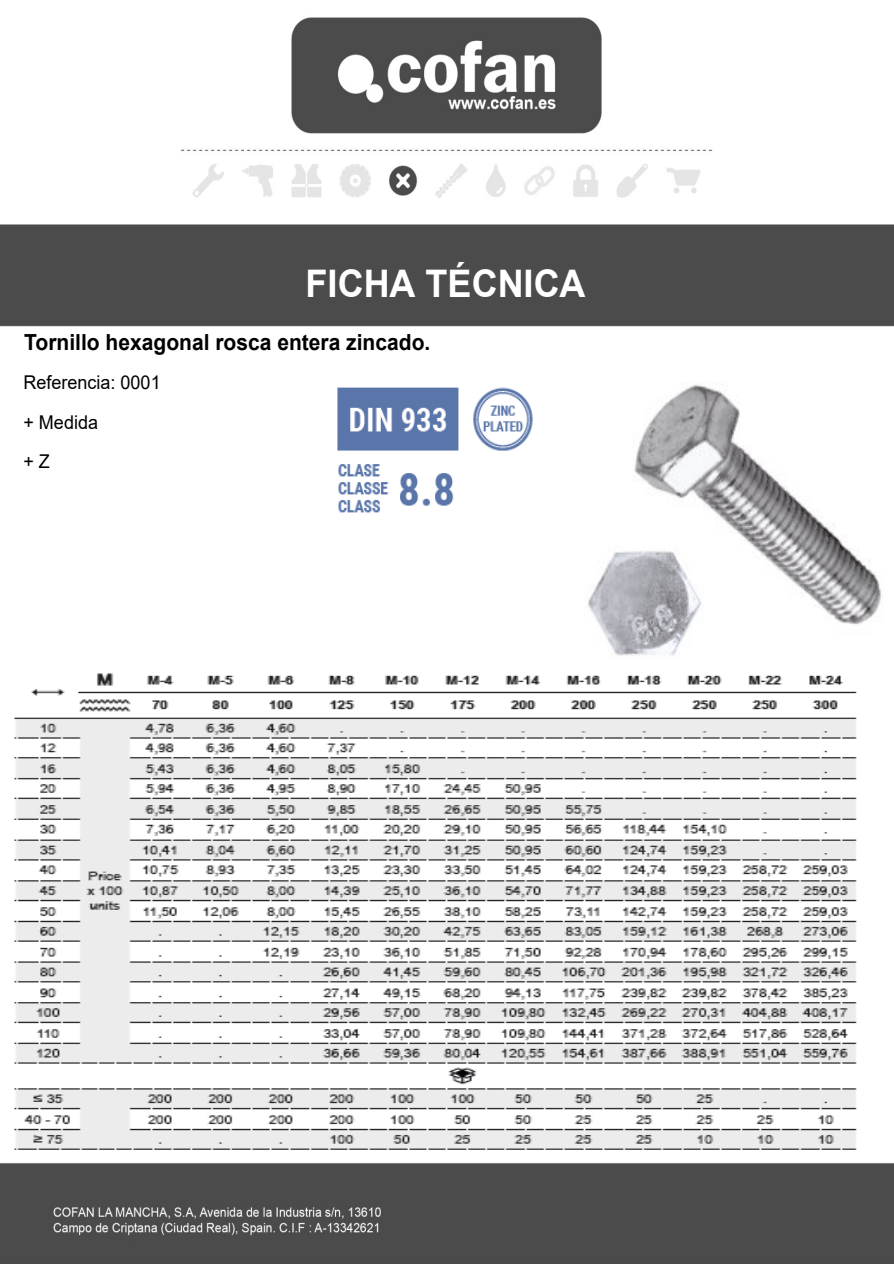
<style>
.page{position:relative;width:894px;height:1264px;background:#fff}
.page>*{position:absolute;margin:0;border:0;box-sizing:border-box;transform-origin:0 0}
.t1{font:700 37.95px "Arial";color:#fff;scale:.95 1}
.t2{font:700 22.2px "Arial";color:#000;scale:.95 1}
.t3{font:19.05px/39.2px "Arial";color:#000;scale:.95 1}
</style>
<div class="page">
<img style="left:0;top:17px;width:893px;height:1246px">
<img style="left:330px;top:382px;width:207px;height:144px">
<img style="left:537px;top:382px;width:356px;height:277px">
<img style="left:0;top:666px;width:893px;height:489px">
<h1 class="t1" style="left:305px;top:270px;width:296px">FICHA TÉCNICA</h1>
<p class="t2" style="left:24px;top:333px;width:429px">Tornillo hexagonal rosca entera zincado.</p>
<p class="t3" style="left:23px;top:365px;width:146px">Referencia: 0001 + Medida<br>+ Z</p>
</div>
